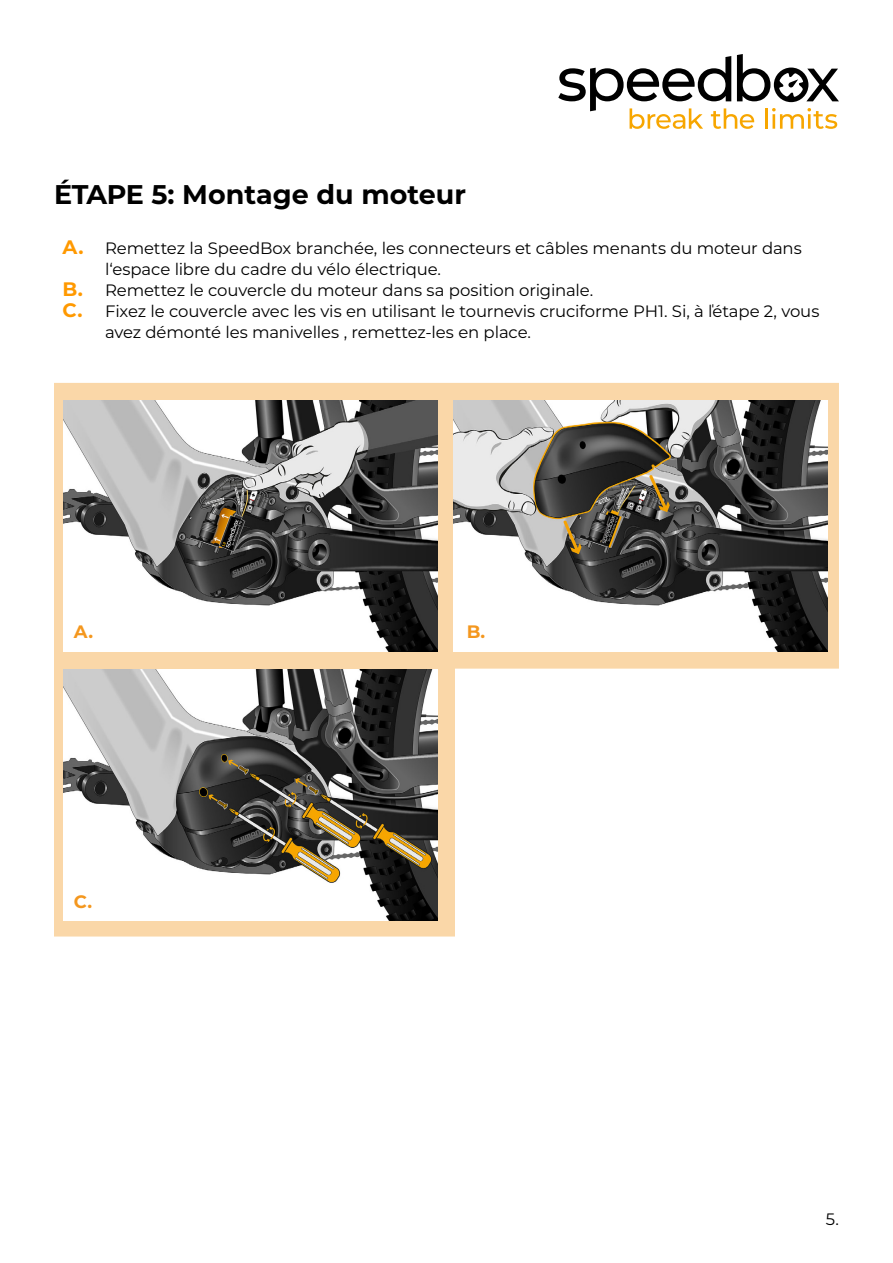
<style>
.page{position:relative;width:893px;height:1263px;background:#fff}
.page>*{position:absolute;margin:0;border:0;box-sizing:border-box;transform-origin:0 0}
.t1{font:700 27px "Montserrat";color:#000}
.t2{font:700 18px "Montserrat";color:#f4971e}
.t3{font:16.5px/21px "Montserrat";letter-spacing:-.01em;color:#000}
.s1{font-weight:700;font-size:19.5px;color:#f90}
</style>
<div class="page">
<svg style="left:558px;top:54px;width:281px;height:75px"></svg>
<svg style="left:54px;top:383px;width:785px;height:553px"></svg>
<img style="left:64px;top:401px;width:374px;height:251px">
<img style="left:454px;top:400px;width:374px;height:251px">
<img style="left:64px;top:669px;width:374px;height:251px">
<div style="left:461px;top:619px;width:29px;height:27px;background:#fff;border-radius:4px"></div>
<div style="left:68px;top:619px;width:30px;height:27px;background:#fff;border-radius:4px"></div>
<div style="left:68px;top:888px;width:30px;height:26px;background:#fff;border-radius:4px"></div>
<p class="t1" style="left:54px;top:175px;width:414px">ÉTAPE 5: Montage du moteur</p>
<p class="t3" style="left:105px;top:237px;width:698px;text-indent:-43px"><span class="s1">A.</span> Remettez la SpeedBox branchée, les connecteurs et câbles menants du moteur dans l‘espace libre du cadre du vélo électrique.</p>
<p class="t3" style="left:63px;top:279px;width:532px"><span class="s1">B.</span> Remettez le couvercle du moteur dans sa position originale.</p>
<p class="t3" style="left:105px;top:300px;width:716px;text-indent:-43px"><span class="s1">C.</span> Fixez le couvercle avec les vis en utilisant le tournevis cruciforme PH1. Si, à ľétape 2, vous avez démonté les manivelles , remettez-les en place.</p>
<p class="t2" style="left:74px;top:619px;width:21px">A.</p>
<p class="t2" style="left:74px;top:888px;width:20px">C.</p>
<p class="t2" style="left:467px;top:619px;width:20px">B.</p>
<p class="t3" style="left:826px;top:1208px;width:15px">5.</p>
</div>
